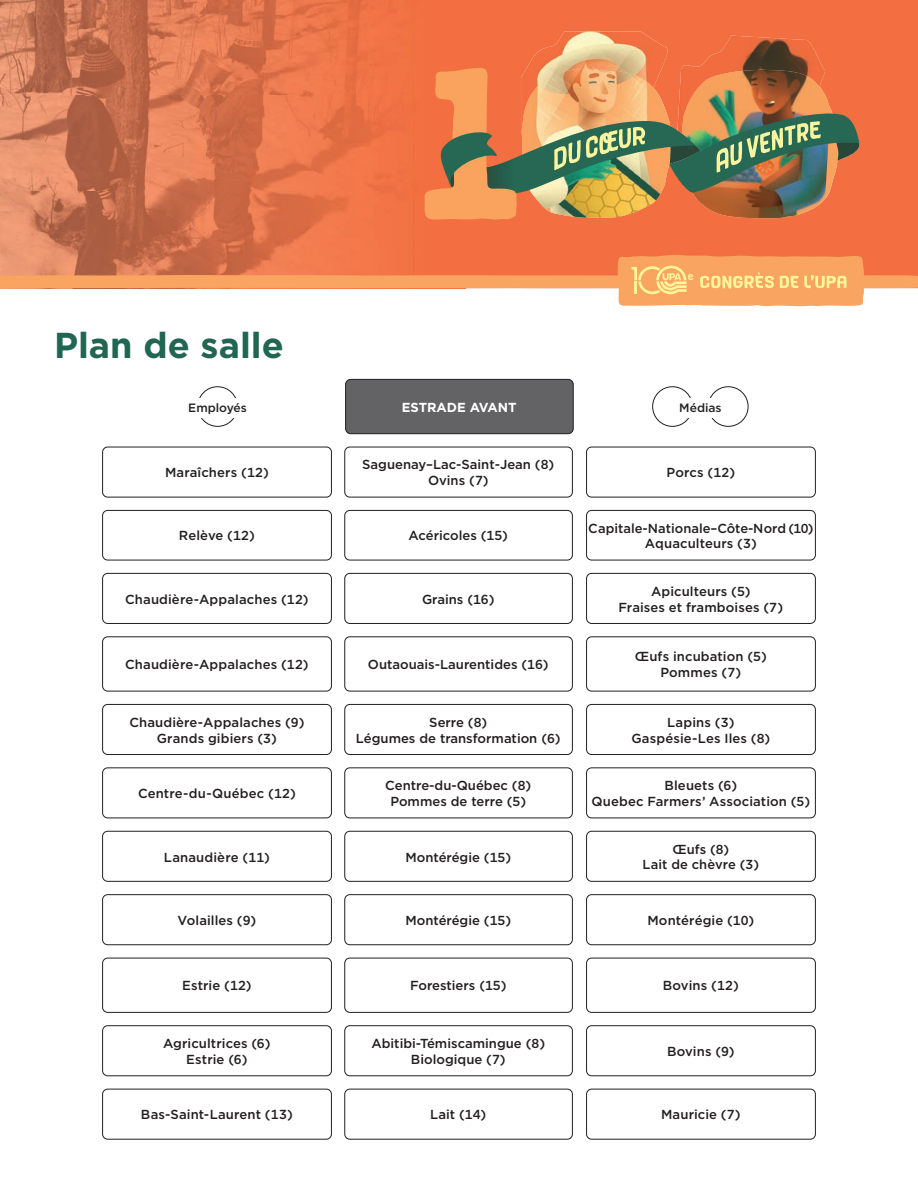
<style>
.page{position:relative;width:918px;height:1188px;background:#fff}
.page>*{position:absolute;margin:0;border:0;box-sizing:border-box;transform-origin:0 0}
.t1{font:700 36px "Gotham";color:#216652}
.t2{font:500 13.05px/15.8px "Gotham";letter-spacing:.005em;color:#231f20;text-align:center}
.t3{font:700 13.05px "Gotham";color:#fff}
.t4{font:500 12px "Gotham";color:#231f20}
.t5{font:700 11.25px "Hawkes";color:#fef698}
</style>
<div class="page">
<img style="left:0;top:0;width:918px;height:254px">
<img style="left:677px;top:36px;width:148px;height:32px">
<img style="left:521px;top:32px;width:147px;height:36px">
<img style="left:424px;top:68px;width:437px;height:152px">
<svg style="left:0;top:254px;width:918px;height:52px"></svg>
<div style="left:344px;top:447px;width:229px;height:50px;border:1px solid #231f20;border-radius:5px"></div>
<div style="left:344px;top:510px;width:229px;height:50px;border:1px solid #231f20;border-radius:5px"></div>
<div style="left:344px;top:573px;width:229px;height:51px;border:1px solid #231f20;border-radius:5px"></div>
<div style="left:344px;top:636px;width:229px;height:55px;border:1px solid #231f20;border-radius:5px"></div>
<div style="left:344px;top:704px;width:229px;height:51px;border:1px solid #231f20;border-radius:5px"></div>
<div style="left:344px;top:768px;width:229px;height:50px;border:1px solid #231f20;border-radius:5px"></div>
<div style="left:344px;top:831px;width:229px;height:51px;border:1px solid #231f20;border-radius:5px"></div>
<div style="left:344px;top:894px;width:229px;height:51px;border:1px solid #231f20;border-radius:5px"></div>
<div style="left:344px;top:958px;width:229px;height:55px;border:1px solid #231f20;border-radius:5px"></div>
<div style="left:344px;top:1025px;width:229px;height:51px;border:1px solid #231f20;border-radius:5px"></div>
<div style="left:344px;top:1089px;width:229px;height:51px;border:1px solid #231f20;border-radius:5px"></div>
<div style="left:346px;top:379px;width:227px;height:55px;background:#636366;border-radius:5px"></div>
<div style="left:345px;top:379px;width:229px;height:55px;border:1px solid #231f20;border-radius:5px"></div>
<div style="left:102px;top:447px;width:230px;height:50px;border:1px solid #231f20;border-radius:5px"></div>
<div style="left:102px;top:510px;width:230px;height:50px;border:1px solid #231f20;border-radius:5px"></div>
<div style="left:102px;top:573px;width:230px;height:51px;border:1px solid #231f20;border-radius:5px"></div>
<div style="left:102px;top:636px;width:230px;height:55px;border:1px solid #231f20;border-radius:5px"></div>
<div style="left:102px;top:704px;width:230px;height:51px;border:1px solid #231f20;border-radius:5px"></div>
<div style="left:102px;top:768px;width:230px;height:50px;border:1px solid #231f20;border-radius:5px"></div>
<div style="left:102px;top:831px;width:230px;height:51px;border:1px solid #231f20;border-radius:5px"></div>
<div style="left:102px;top:894px;width:230px;height:51px;border:1px solid #231f20;border-radius:5px"></div>
<div style="left:102px;top:958px;width:230px;height:55px;border:1px solid #231f20;border-radius:5px"></div>
<div style="left:102px;top:1025px;width:230px;height:51px;border:1px solid #231f20;border-radius:5px"></div>
<div style="left:102px;top:1089px;width:230px;height:51px;border:1px solid #231f20;border-radius:5px"></div>
<div style="left:197px;top:386px;width:41px;height:41px;border:1px solid #231f20;border-radius:50%"></div>
<div style="left:187px;top:398px;width:61px;height:19px;background:#fff"></div>
<div style="left:586px;top:447px;width:230px;height:50px;border:1px solid #231f20;border-radius:5px"></div>
<div style="left:586px;top:510px;width:230px;height:50px;border:1px solid #231f20;border-radius:5px"></div>
<div style="left:586px;top:573px;width:230px;height:51px;border:1px solid #231f20;border-radius:5px"></div>
<div style="left:586px;top:636px;width:230px;height:55px;border:1px solid #231f20;border-radius:5px"></div>
<div style="left:586px;top:704px;width:230px;height:51px;border:1px solid #231f20;border-radius:5px"></div>
<div style="left:586px;top:768px;width:230px;height:50px;border:1px solid #231f20;border-radius:5px"></div>
<div style="left:586px;top:831px;width:230px;height:51px;border:1px solid #231f20;border-radius:5px"></div>
<div style="left:586px;top:894px;width:230px;height:51px;border:1px solid #231f20;border-radius:5px"></div>
<div style="left:586px;top:958px;width:230px;height:55px;border:1px solid #231f20;border-radius:5px"></div>
<div style="left:586px;top:1025px;width:230px;height:51px;border:1px solid #231f20;border-radius:5px"></div>
<div style="left:586px;top:1089px;width:230px;height:51px;border:1px solid #231f20;border-radius:5px"></div>
<div style="left:652px;top:386px;width:41px;height:41px;border:1px solid #231f20;border-radius:50%"></div>
<div style="left:708px;top:386px;width:41px;height:41px;border:1px solid #231f20;border-radius:50%"></div>
<div style="left:673px;top:398px;width:55px;height:19px;background:#fff"></div>
<p class="t5" style="left:688px;top:267px;width:7px">e</p>
<h1 class="t1" style="left:54px;top:322px;width:231px">Plan de salle</h1>
<p class="t4" style="left:188px;top:400px;width:60px">Employés</p>
<p class="t3" style="left:402px;top:399px;width:116px">ESTRADE AVANT</p>
<p class="t4" style="left:679px;top:400px;width:44px">Médias</p>
<p class="t2" style="left:165px;top:465px;width:105px">Maraîchers (12)</p>
<p class="t2" style="left:362px;top:457px;width:194px">Saguenay–Lac-Saint-Jean (8)<br>Ovins (7)</p>
<p class="t2" style="left:667px;top:465px;width:70px">Porcs (12)</p>
<p class="t2" style="left:179px;top:528px;width:77px">Relève (12)</p>
<p class="t2" style="left:125px;top:591px;width:185px">Chaudière-Appalaches (12)</p>
<p class="t2" style="left:125px;top:657px;width:185px">Chaudière-Appalaches (12)</p>
<p class="t2" style="left:129px;top:714px;width:177px">Chaudière-Appalaches (9)<br>Grands gibiers (3)</p>
<p class="t2" style="left:138px;top:785px;width:159px">Centre-du-Québec (12)</p>
<p class="t2" style="left:164px;top:849px;width:107px">Lanaudière (11)</p>
<p class="t2" style="left:409px;top:528px;width:101px">Acéricoles (15)</p>
<p class="t2" style="left:422px;top:591px;width:74px">Grains (16)</p>
<p class="t2" style="left:368px;top:657px;width:182px">Outaouais-Laurentides (16)</p>
<p class="t2" style="left:356px;top:714px;width:206px">Serre (8)<br>Légumes de transformation (6)</p>
<p class="t2" style="left:385px;top:778px;width:148px">Centre-du-Québec (8)<br>Pommes de terre (5)</p>
<p class="t2" style="left:405px;top:849px;width:107px">Montérégie (15)</p>
<p class="t2" style="left:588px;top:520px;width:227px">Capitale-Nationale–Côte-Nord (10)<br>Aquaculteurs (3)</p>
<p class="t2" style="left:619px;top:583px;width:166px">Apiculteurs (5)<br>Fraises et framboises (7)</p>
<p class="t2" style="left:635px;top:649px;width:133px">Œufs incubation (5)<br>Pommes (7)</p>
<p class="t2" style="left:632px;top:714px;width:140px">Lapins (3)<br>Gaspésie-Les Iles (8)</p>
<p class="t2" style="left:592px;top:778px;width:220px">Bleuets (6)<br>Quebec Farmers’ Association (5)</p>
<p class="t2" style="left:643px;top:841px;width:118px">Œufs (8)<br>Lait de chèvre (3)</p>
<p class="t2" style="left:178px;top:912px;width:80px">Volailles (9)</p>
<p class="t2" style="left:405px;top:912px;width:107px">Montérégie (15)</p>
<p class="t2" style="left:647px;top:912px;width:108px">Montérégie (10)</p>
<p class="t2" style="left:182px;top:978px;width:71px">Estrie (12)</p>
<p class="t2" style="left:410px;top:978px;width:98px">Forestiers (15)</p>
<p class="t2" style="left:663px;top:978px;width:77px">Bovins (12)</p>
<p class="t2" style="left:163px;top:1035px;width:109px">Agricultrices (6)<br>Estrie (6)</p>
<p class="t2" style="left:371px;top:1035px;width:175px">Abitibi-Témiscamingue (8)<br>Biologique (7)</p>
<p class="t2" style="left:667px;top:1043px;width:69px">Bovins (9)</p>
<p class="t2" style="left:141px;top:1107px;width:153px">Bas-Saint-Laurent (13)</p>
<p class="t2" style="left:430px;top:1107px;width:58px">Lait (14)</p>
<p class="t2" style="left:661px;top:1107px;width:81px">Mauricie (7)</p>
</div>
